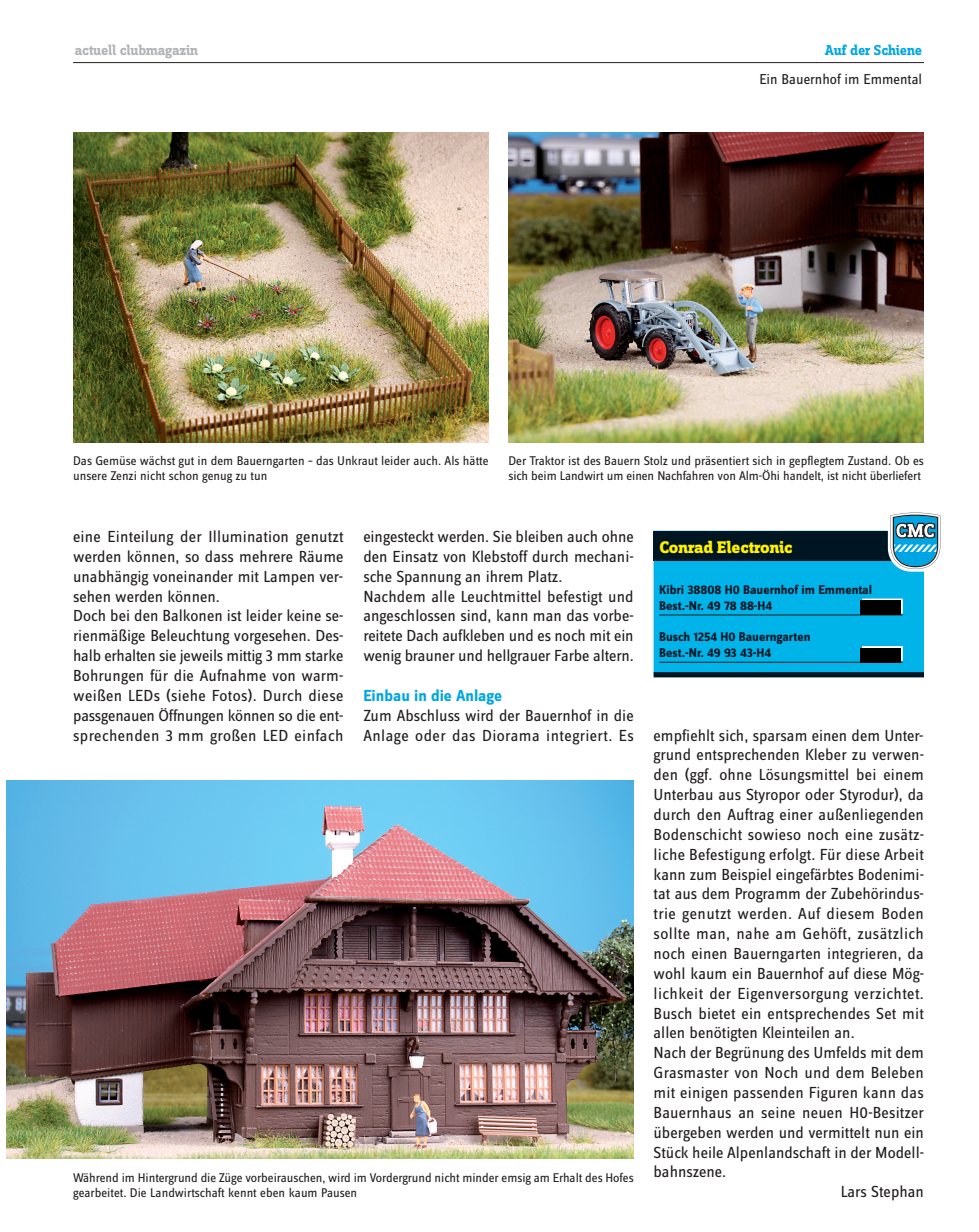
<style>
.page{position:relative;width:979px;height:1232px;background:#fff}
.page>*{position:absolute;margin:0;border:0;box-sizing:border-box;transform-origin:0 0}
.t1{font:800 17.5px "Zine Slab Dis";letter-spacing:-.01em;color:#fff101}
.t2{font:16.62px/19.8px "Zine Sans Dis";color:#231f20}
.t3{font:16.62px "Zine Sans Dis";letter-spacing:.025em;color:#231f20}
.t4{font:700 16.62px "Zine Sans Dis";color:#00a6e4}
.t5{font:14.88px "Zine Sans Dis";color:#231f20}
.t6{font:700 14.88px "Zine Slab Dis";letter-spacing:-.01em;color:#b2b3b7}
.t7{font:700 14.88px "Zine Slab Dis";letter-spacing:-.005em;color:#00a6e4}
.t8{font:13.12px/14.9px "Zine Sans Dis";letter-spacing:-.005em;color:#231f20}
.t9{font:700 13.12px/15.8px "Zine Sans Dis";color:#001522}
</style>
<div class="page">
<hr style="left:73px;top:62px;width:851px;height:1px;background:#231f20">
<img style="left:508px;top:132px;width:416px;height:311px">
<img style="left:6px;top:780px;width:628px;height:379px">
<img style="left:73px;top:132px;width:416px;height:311px">
<div style="left:654px;top:672px;width:270px;height:5px;background:#001522"></div>
<svg style="left:654px;top:512px;width:286px;height:161px;background:#29a1c6"></svg>
<div style="left:861px;top:600px;width:40px;height:15px;background:#000"></div>
<div style="left:860px;top:648px;width:41px;height:14px;background:#000"></div>
<p class="t6" style="left:75px;top:45px;width:125px">actuell clubmagazin</p>
<p class="t7" style="left:825px;top:45px;width:99px">Auf der Schiene</p>
<p class="t5" style="left:759px;top:74px;width:164px">Ein Bauernhof im Emmental</p>
<p class="t8" style="left:73px;top:455px;width:417px">Das Gemüse wächst gut in dem Bauerngarten – das Unkraut leider auch. Als hätte unsere Zenzi nicht schon genug zu tun</p>
<p class="t8" style="left:508px;top:455px;width:417px">Der Traktor ist des Bauern Stolz und präsentiert sich in gepflegtem Zustand. Ob es sich beim Landwirt um einen Nachfahren von Alm-Öhi handelt, ist nicht überliefert</p>
<p class="t2" style="left:73px;top:528px;width:272px">eine Einteilung der Illumination genutzt werden können, so dass mehrere Räume unabhängig voneinander mit Lampen ver&shy;sehen werden können.<br>Doch bei den Balkonen ist leider keine se&shy;rienmäßige Beleuchtung vorgesehen. Des&shy;halb erhalten sie jeweils mittig 3 mm starke Bohrungen für die Aufnahme von warm&shy;weißen LEDs (siehe Fotos). Durch diese passgenauen Öffnungen können so die ent&shy;sprechenden 3 mm großen LED einfach</p>
<p class="t2" style="left:363px;top:528px;width:272px">eingesteckt werden. Sie bleiben auch ohne den Einsatz von Klebstoff durch mechani&shy;sche Spannung an ihrem Platz.<br>Nachdem alle Leuchtmittel befestigt und angeschlossen sind, kann man das vorbe&shy;reitete Dach aufkleben und es noch mit ein wenig brauner und hellgrauer Farbe altern.</p>
<p class="t1" style="left:659px;top:541px;width:134px">Conrad Electronic</p>
<p class="t9" style="left:659px;top:583px;width:214px">Kibri 38808 H0 Bauernhof im Emmental<br>Best.-Nr. 49 78 88-H4</p>
<p class="t9" style="left:659px;top:630px;width:153px">Busch 1254 H0 Bauerngarten<br>Best.-Nr. 49 93 43-H4</p>
<p class="t4" style="left:363px;top:690px;width:140px">Einbau in die Anlage</p>
<p class="t2" style="left:363px;top:707px;width:272px">Zum Abschluss wird der Bauernhof in die</p>
<p class="t2" style="left:363px;top:727px;width:562px">Anlage oder das Diorama integriert. Es empfiehlt sich, sparsam einen dem Unter-</p>
<p class="t2" style="left:653px;top:746px;width:272px">grund entsprechenden Kleber zu verwen-</p>
<p class="t2" style="left:653px;top:766px;width:272px">den (ggf. ohne Lösungsmittel bei einem</p>
<p class="t2" style="left:653px;top:786px;width:272px">Unterbau aus Styropor oder Styrodur), da</p>
<p class="t2" style="left:653px;top:806px;width:272px">durch den Auftrag einer außenliegenden</p>
<p class="t2" style="left:653px;top:826px;width:272px">Bodenschicht sowieso noch eine zusätz-</p>
<p class="t2" style="left:653px;top:846px;width:272px">liche Befestigung erfolgt. Für diese Arbeit</p>
<p class="t2" style="left:653px;top:866px;width:272px">kann zum Beispiel eingefärbtes Bodenimi-</p>
<p class="t2" style="left:653px;top:885px;width:272px">tat aus dem Programm der Zubehörindus-</p>
<p class="t3" style="left:653px;top:908px;width:272px">trie genutzt werden. Auf diesem Boden</p>
<p class="t3" style="left:653px;top:928px;width:272px">sollte man, nahe am Gehöft, zusätzlich</p>
<p class="t2" style="left:653px;top:945px;width:272px">noch einen Bauerngarten integrieren, da</p>
<p class="t2" style="left:653px;top:965px;width:272px">wohl kaum ein Bauernhof auf diese Mög-</p>
<p class="t3" style="left:653px;top:987px;width:272px">lichkeit der Eigenversorgung verzichtet.</p>
<p class="t2" style="left:653px;top:1004px;width:272px">Busch bietet ein entsprechendes Set mit</p>
<p class="t2" style="left:653px;top:1024px;width:203px">allen benötigten Kleinteilen an.</p>
<p class="t2" style="left:653px;top:1044px;width:272px">Nach der Begrünung des Umfelds mit dem</p>
<p class="t2" style="left:653px;top:1064px;width:272px">Grasmaster von Noch und dem Beleben</p>
<p class="t2" style="left:653px;top:1084px;width:272px">mit einigen passenden Figuren kann das</p>
<p class="t2" style="left:653px;top:1104px;width:272px">Bauernhaus an seine neuen H0-Besitzer</p>
<p class="t2" style="left:653px;top:1124px;width:272px">übergeben werden und vermittelt nun ein</p>
<p class="t2" style="left:653px;top:1143px;width:272px">Stück heile Alpenlandschaft in der Modell-</p>
<p class="t2" style="left:653px;top:1163px;width:74px">bahnszene.</p>
<p class="t2" style="left:841px;top:1183px;width:85px">Lars Stephan</p>
<p class="t8" style="left:73px;top:1171px;width:562px">Während im Hintergrund die Züge vorbeirauschen, wird im Vordergrund nicht minder emsig am Erhalt des Hofes gearbeitet. Die Landwirtschaft kennt eben kaum Pausen</p>
</div>
